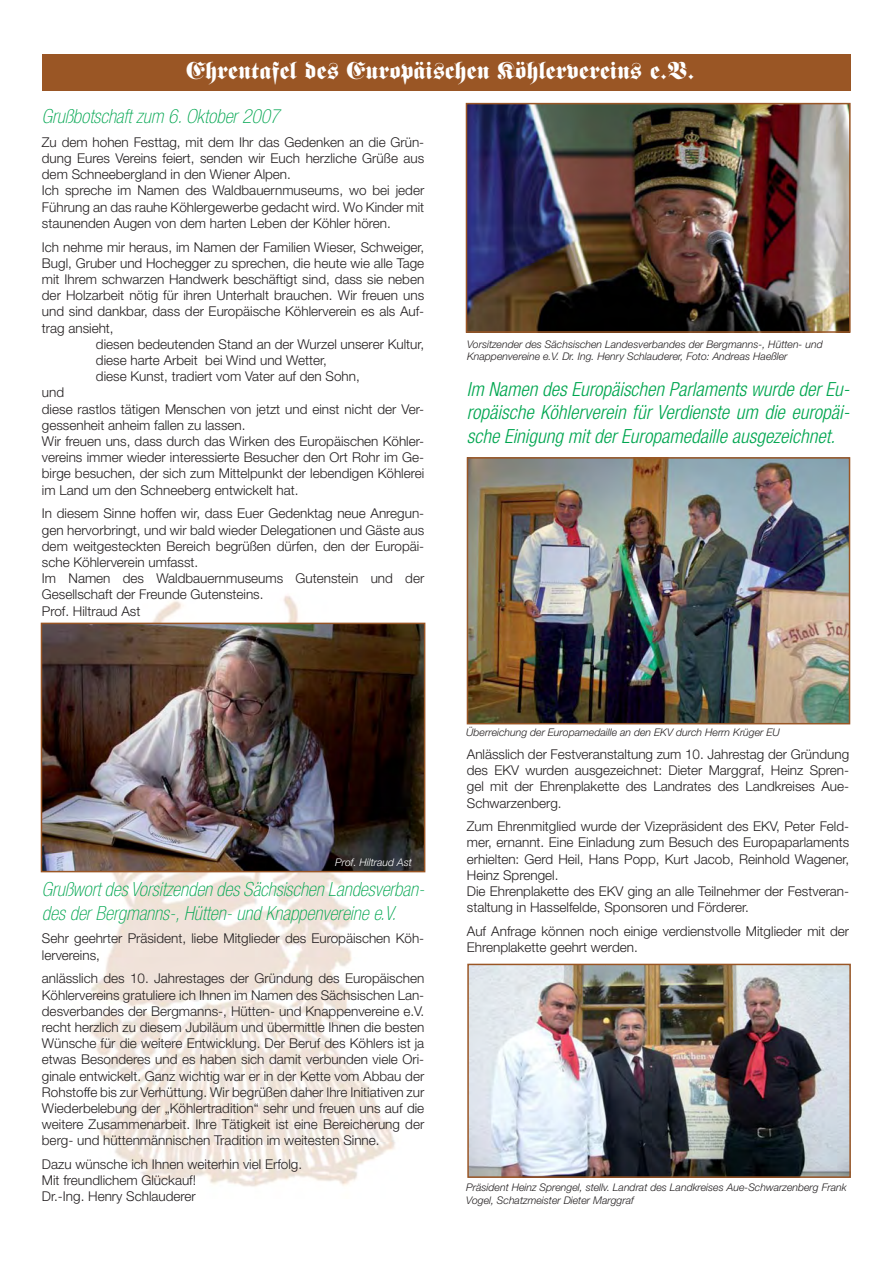
<style>
.page{position:relative;width:893px;height:1263px;background:#fff}
.page>*{position:absolute;margin:0;border:0;box-sizing:border-box;transform-origin:0 0}
.t1{font:24px "Fette Fraktur";color:#fff}
.t2{font:italic 300 condensed 19.5px/23.4px "Helvetica Neue";color:#00a650;text-align:justify}
.t3{font:italic 100 condensed 19.5px/23.4px "Helvetica Neue";color:#00a650}
.t4{font:300 13.5px/16.2px "Helvetica Neue";color:#231f20}
.t5{font:italic 300 10.5px/12.6px "Helvetica Neue";color:#231f20}
.t6{font:italic 300 10.5px "Helvetica Neue";color:#fff}
</style>
<div class="page">
<img style="left:70px;top:595px;width:338px;height:592px">
<div style="left:42px;top:54px;width:808px;height:37px;background:#9a5625"></div>
<img style="left:469px;top:460px;width:378px;height:261px">
<div style="left:466px;top:457px;width:384px;height:267px;border:2px solid #9a5625"></div>
<img style="left:468px;top:106px;width:379px;height:224px">
<div style="left:465px;top:103px;width:385px;height:230px;border:2px solid #9a5625"></div>
<img style="left:470px;top:967px;width:377px;height:208px">
<div style="left:467px;top:964px;width:383px;height:214px;border:2px solid #9a5625"></div>
<img style="left:44px;top:626px;width:378px;height:243px">
<div style="left:41px;top:623px;width:384px;height:249px;border:2px solid #9a5625"></div>
<h1 class="t1" style="left:186px;top:62px;width:510px">Ehrentafel des Europäischen Köhlervereins e.V.</h1>
<h2 class="t3" style="left:42px;top:106px;width:239px">Grußbotschaft zum 6. Oktober 2007</h2>
<p class="t4" style="left:42px;top:135px;width:384px">Zu dem hohen Festtag, mit dem Ihr das Gedenken an die Grün&shy;dung Eures Vereins feiert, senden wir Euch herzliche Grüße aus dem Schneebergland in den Wiener Alpen.<br>Ich spreche im Namen des Waldbauernmuseums, wo bei jeder Führung an das rauhe Köhlergewerbe gedacht wird. Wo Kinder mit staunenden Augen von dem harten Leben der Köhler hören.</p>
<p class="t4" style="left:42px;top:240px;width:384px">Ich nehme mir heraus, im Namen der Familien Wieser, Schweiger,</p>
<p class="t4" style="left:42px;top:256px;width:384px">Bugl, Gruber und Hochegger zu sprechen, die heute wie alle Tage</p>
<p class="t4" style="left:42px;top:272px;width:384px">mit Ihrem schwarzen Handwerk beschäftigt sind, dass sie neben</p>
<p class="t4" style="left:42px;top:289px;width:384px">der Holzarbeit nötig für ihren Unterhalt brauchen. Wir freuen uns</p>
<p class="t4" style="left:42px;top:305px;width:384px">und sind dankbar, dass der Europäische Köhlerverein es als Auf-</p>
<p class="t4" style="left:42px;top:321px;width:73px">trag ansieht,</p>
<p class="t4" style="left:96px;top:337px;width:330px">diesen bedeutenden Stand an der Wurzel unserer Kultur,</p>
<p class="t4" style="left:96px;top:353px;width:232px">diese harte Arbeit bei Wind und Wetter,</p>
<p class="t4" style="left:96px;top:370px;width:265px">diese Kunst, tradiert vom Vater auf den Sohn,</p>
<p class="t4" style="left:42px;top:386px;width:24px">und</p>
<p class="t4" style="left:42px;top:402px;width:384px">diese rastlos tätigen Menschen von jetzt und einst nicht der Ver-</p>
<p class="t4" style="left:42px;top:418px;width:205px">gessenheit anheim fallen zu lassen.</p>
<p class="t4" style="left:42px;top:434px;width:384px">Wir freuen uns, dass durch das Wirken des Europäischen Köhler-</p>
<p class="t4" style="left:42px;top:451px;width:384px">vereins immer wieder interessierte Besucher den Ort Rohr im Ge-</p>
<p class="t4" style="left:42px;top:467px;width:384px">birge besuchen, der sich zum Mittelpunkt der lebendigen Köhlerei</p>
<p class="t4" style="left:42px;top:483px;width:258px">im Land um den Schneeberg entwickelt hat.</p>
<p class="t4" style="left:42px;top:507px;width:384px">In diesem Sinne hoffen wir, dass Euer Gedenktag neue Anregun&shy;gen hervorbringt, und wir bald wieder Delegationen und Gäste aus dem weitgesteckten Bereich begrüßen dürfen, den der Europäi&shy;sche Köhlerverein umfasst.<br>Im Namen des Waldbauernmuseums Gutenstein und der Gesellschaft der Freunde Gutensteins.<br>Prof. Hiltraud Ast</p>
<p class="t5" style="left:467px;top:339px;width:357px">Vorsitzender des Sächsischen Landesverbandes der Bergmanns-, Hütten- und<br>Knappenvereine e.V. Dr. Ing. Henry Schlauderer, Foto: Andreas Haeßler</p>
<h2 class="t2" style="left:467px;top:379px;width:382px">Im Namen des Europäischen Parlaments wurde der Eu&shy;ropäische Köhlerverein für Verdienste um die europäi&shy;sche Einigung mit der Europamedaille ausgezeichnet.</h2>
<p class="t6" style="left:335px;top:859px;width:78px">Prof. Hiltraud Ast</p>
<h2 class="t3" style="left:42px;top:879px;width:382px">Grußwort des Vorsitzenden des Sächsischen Landesverban&shy;des der Bergmanns-, Hütten- und Knappenvereine e.V.</h2>
<p class="t4" style="left:42px;top:932px;width:384px">Sehr geehrter Präsident, liebe Mitglieder des Europäischen Köh&shy;lervereins,</p>
<p class="t4" style="left:42px;top:972px;width:384px;text-align:justify">anlässlich des 10. Jahrestages der Gründung des Europäischen Köhlervereins gratuliere ich Ihnen im Namen des Sächsischen Lan&shy;desverbandes der Bergmanns-, Hütten- und Knappenvereine e.V. recht herzlich zu diesem Jubiläum und übermittle Ihnen die besten Wünsche für die weitere Entwicklung. Der Beruf des Köhlers ist ja etwas Besonderes und es haben sich damit verbunden viele Ori&shy;ginale entwickelt. Ganz wichtig war er in der Kette vom Abbau der Rohstoffe bis zur Verhüttung. Wir begrüßen daher Ihre Initiativen zur Wiederbelebung der „Köhlertradition“ sehr und freuen uns auf die weitere Zusammenarbeit. Ihre Tätigkeit ist eine Bereicherung der berg- und hüttenmännischen Tradition im weitesten Sinne.</p>
<p class="t4" style="left:42px;top:1157px;width:262px">Dazu wünsche ich Ihnen weiterhin viel Erfolg.<br>Mit freundlichem Glückauf!<br>Dr.-Ing. Henry Schlauderer</p>
<p class="t5" style="left:466px;top:726px;width:315px">Überreichung der Europamedaille an den EKV durch Herrn Krüger EU</p>
<p class="t4" style="left:467px;top:747px;width:384px;text-align:justify">Anlässlich der Festveranstaltung zum 10. Jahrestag der Gründung des EKV wurden ausgezeichnet: Dieter Marggraf, Heinz Spren&shy;gel mit der Ehrenplakette des Landrates des Landkreises Aue-Schwarzenberg.</p>
<p class="t4" style="left:467px;top:820px;width:384px">Zum Ehrenmitglied wurde der Vizepräsident des EKV, Peter Feld&shy;mer, ernannt. Eine Einladung zum Besuch des Europaparlaments erhielten: Gerd Heil, Hans Popp, Kurt Jacob, Reinhold Wagener, Heinz Sprengel.<br>Die Ehrenplakette des EKV ging an alle Teilnehmer der Festveran&shy;staltung in Hasselfelde, Sponsoren und Förderer.</p>
<p class="t4" style="left:467px;top:924px;width:384px">Auf Anfrage können noch einige verdienstvolle Mitglieder mit der<br>Ehrenplakette geehrt werden.</p>
<p class="t5" style="left:466px;top:1182px;width:382px">Präsident Heinz Sprengel, stellv. Landrat des Landkreises Aue-Schwarzenberg Frank<br>Vogel, Schatzmeister Dieter Marggraf</p>
</div>
